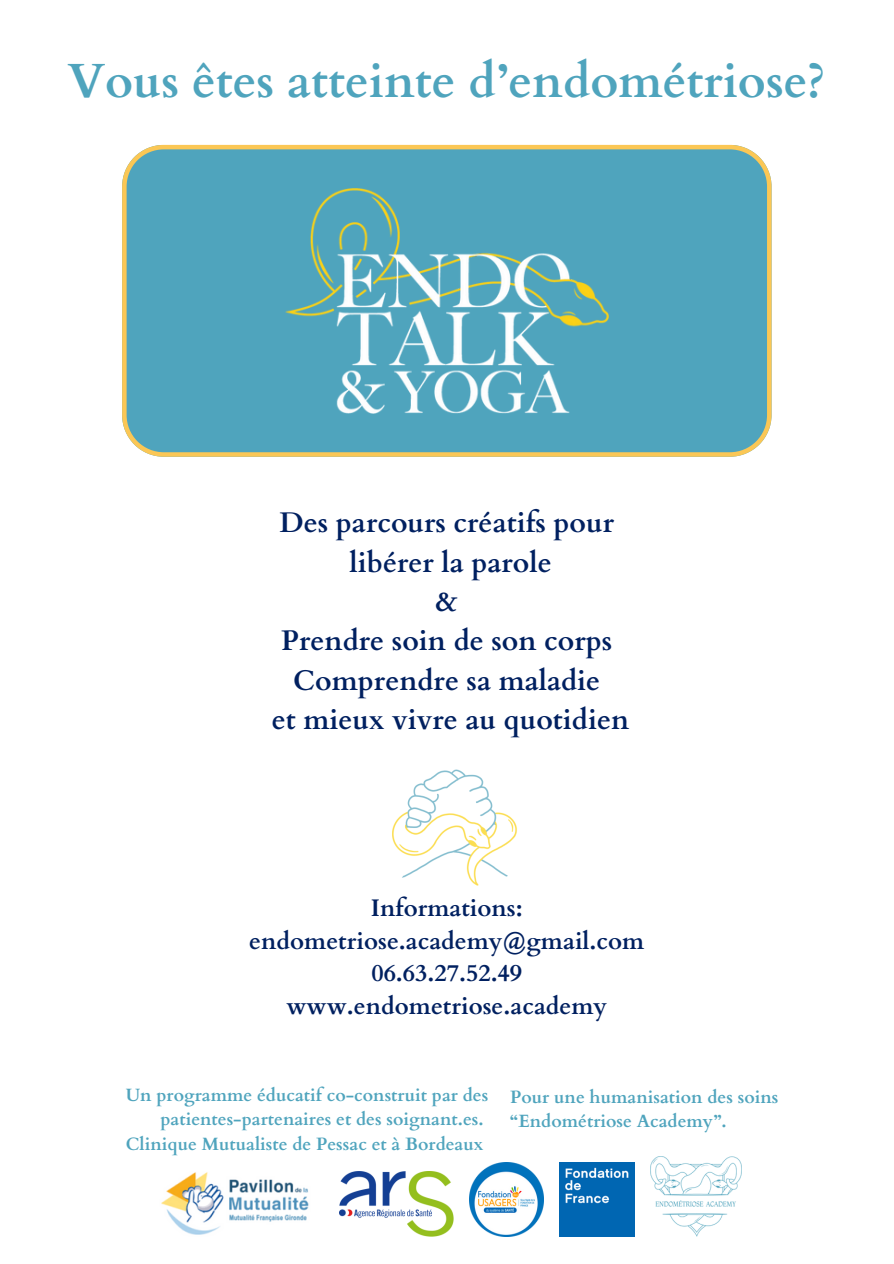
<style>
.page{position:relative;width:894px;height:1264px;background:#fff}
.page>*{position:absolute;margin:0;border:0;box-sizing:border-box;transform-origin:0 0}
.t1{font:700 48px "Cardo";color:#4fa4bd}
.t2{font:700 28.35px/39.3px "Cardo";color:#002060;text-align:center}
.t3{font:700 24px/32.7px "Cardo";color:#002060;text-align:center}
.t4{font:700 17.85px/24.6px "Cardo";color:#4fa4bd;text-align:right}
</style>
<div class="page">
<img style="left:161px;top:1172px;width:148px;height:63px">
<img style="left:339px;top:1171px;width:114px;height:65px">
<img style="left:650px;top:1156px;width:91px;height:80px">
<svg style="left:122px;top:145px;width:649px;height:311px"></svg>
<img style="left:285px;top:188px;width:323px;height:225px">
<img style="left:392px;top:769px;width:125px;height:117px">
<img style="left:469px;top:1162px;width:74px;height:74px">
<img style="left:559px;top:1162px;width:75px;height:74px">
<p class="t1" style="left:68px;top:49px;width:759px">Vous êtes atteinte d’endométriose?</p>
<p class="t2" style="left:272px;top:503px;width:359px">Des parcours créatifs pour libérer la parole<br>&amp;<br>Prendre soin de son corps<br>Comprendre sa maladie<br>et mieux vivre au quotidien</p>
<p class="t3" style="left:249px;top:892px;width:396px">Informations: endometriose.academy@gmail.com<br>06.63.27.52.49 www.endometriose.academy</p>
<p class="t4" style="left:126px;top:1082px;width:364px">Un programme éducatif co-construit par des patientes-partenaires et des soignant.es.</p>
<p class="t4" style="left:126px;top:1131px;width:359px">Clinique Mutualiste de Pessac et à Bordeaux</p>
<p class="t4" style="left:510px;top:1084px;width:270px">Pour une humanisation des soins</p>
<p class="t4" style="left:510px;top:1109px;width:218px">“Endométriose Academy”.</p>
</div>
